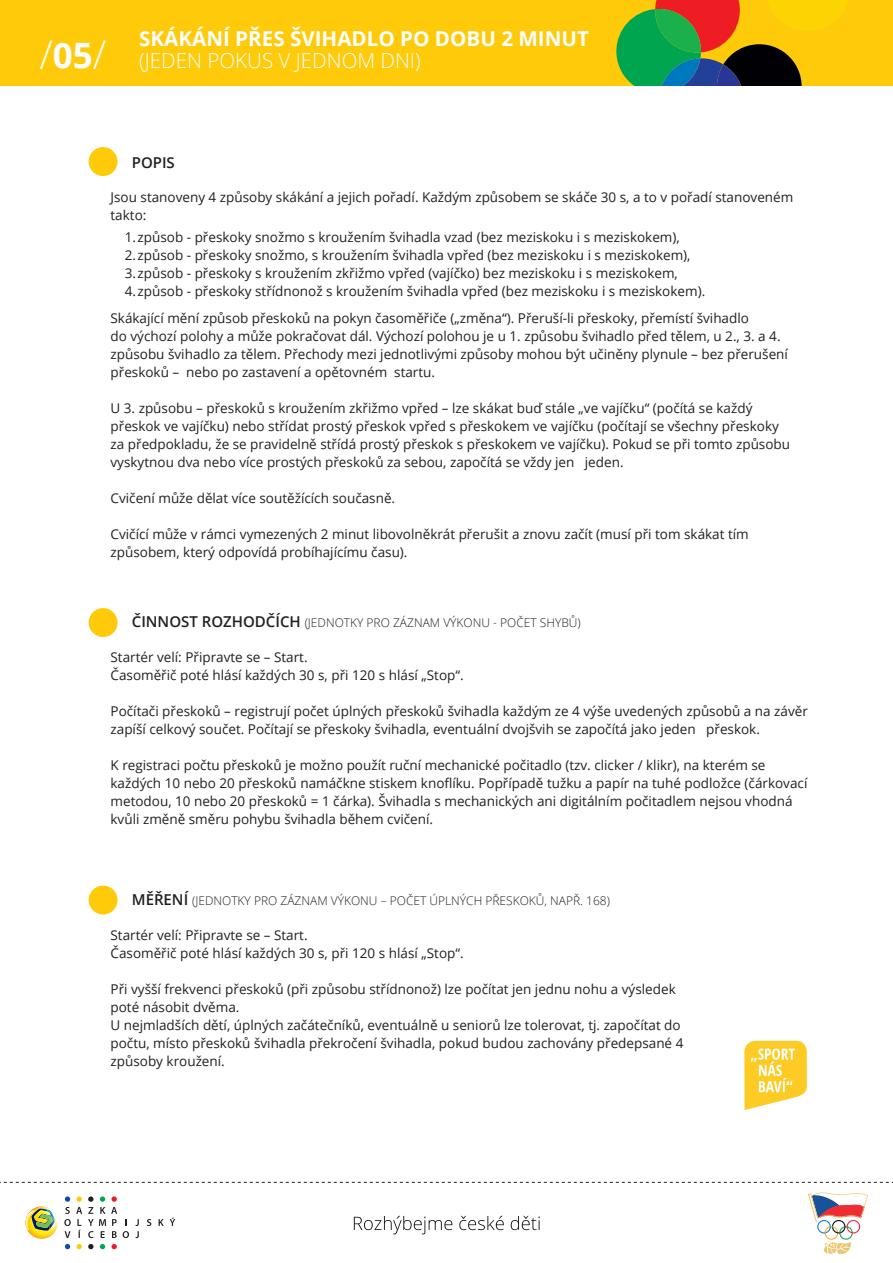
<style>
.page{position:relative;width:893px;height:1263px;background:#fff}
.page>*{position:absolute;margin:0;border:0;box-sizing:border-box;transform-origin:0 0}
.t1{font:300 39.6px "Open Sans";color:#fff}
.t2{font:700 20.55px "Open Sans";color:#fff}
.t3{font:300 20.55px "Open Sans";color:#fff}
.t4{font:600 15px "Open Sans";color:#231f20}
.t5{font:13.5px/18px "Open Sans";color:#231f20}
.t6{font:300 12px "Open Sans";color:#231f20}
.s1{font-weight:700;font-size:34.95px}
.s2{font-weight:600;font-size:15px}
</style>
<div class="page">
<svg style="left:808px;top:1192px;width:59px;height:62px"></svg>
<svg style="left:0;top:1182px;width:893px;height:1px"></svg>
<svg style="left:123px;top:1219px;width:6px;height:19px"></svg>
<svg style="left:136px;top:1219px;width:3px;height:19px"></svg>
<svg style="left:147px;top:1219px;width:4px;height:7px"></svg>
<svg style="left:159px;top:1219px;width:5px;height:7px"></svg>
<svg style="left:170px;top:1217px;width:5px;height:9px"></svg>
<svg style="left:65px;top:1244px;width:5px;height:5px"></svg>
<svg style="left:64px;top:1196px;width:18px;height:42px"></svg>
<svg style="left:77px;top:1244px;width:5px;height:5px"></svg>
<svg style="left:88px;top:1244px;width:6px;height:5px"></svg>
<svg style="left:100px;top:1244px;width:5px;height:5px"></svg>
<svg style="left:88px;top:1196px;width:29px;height:42px"></svg>
<svg style="left:112px;top:1244px;width:5px;height:5px"></svg>
<svg style="left:25px;top:1206px;width:33px;height:33px"></svg>
<div style="left:0;top:0;width:893px;height:85px;background:#feca0a"></div>
<svg style="left:616px;top:0;width:186px;height:85px"></svg>
<svg style="left:354px;top:1216px;width:98px;height:18px"></svg>
<svg style="left:459px;top:1216px;width:45px;height:14px"></svg>
<svg style="left:511px;top:1216px;width:29px;height:14px"></svg>
<svg style="left:744px;top:1041px;width:63px;height:69px"></svg>
<div style="left:89px;top:147px;width:29px;height:29px;background:#feca0a;border-radius:50%"></div>
<div style="left:89px;top:608px;width:29px;height:29px;background:#feca0a;border-radius:50%"></div>
<div style="left:89px;top:885px;width:29px;height:29px;background:#feca0a;border-radius:50%"></div>
<h1 class="t1" style="left:39px;top:27px;width:68px">/<span class="s1">05</span>/</h1>
<h2 class="t2" style="left:139px;top:24px;width:451px">SKÁKÁNÍ PŘES ŠVIHADLO PO DOBU 2 MINUT</h2>
<h2 class="t3" style="left:139px;top:47px;width:283px">(JEDEN POKUS V JEDNOM DNI)</h2>
<p class="t4" style="left:132px;top:152px;width:45px">POPIS</p>
<p class="t5" style="left:111px;top:188px;width:684px">Jsou stanoveny 4 způsoby skákání a jejich pořadí. Každým způsobem se skáče 30 s, a to v pořadí stanoveném takto:</p>
<p class="t5" style="left:125px;top:228px;width:582px">1.způsob - přeskoky snožmo s kroužením švihadla vzad (bez meziskoku i s meziskokem), 2.způsob - přeskoky snožmo, s kroužením švihadla vpřed (bez meziskoku i s meziskokem), 3.způsob - přeskoky s kroužením zkřižmo vpřed (vajíčko) bez meziskoku i s meziskokem, 4.způsob - přeskoky střídnonož s kroužením švihadla vpřed (bez meziskoku i s meziskokem).</p>
<p class="t5" style="left:111px;top:308px;width:679px">Skákající mění způsob přeskoků na pokyn časoměřiče („změna“). Přeruší-li přeskoky, přemístí švihadlo<br>do výchozí polohy a může pokračovat dál. Výchozí polohou je u 1. způsobu švihadlo před tělem, u 2., 3. a 4. způsobu švihadlo za tělem. Přechody mezi jednotlivými způsoby mohou být učiněny plynule – bez přerušení přeskoků – nebo po zastavení a opětovném startu.</p>
<p class="t5" style="left:111px;top:398px;width:681px">U 3. způsobu – přeskoků s kroužením zkřižmo vpřed – lze skákat buď stále „ve vajíčku“ (počítá se každý přeskok ve vajíčku) nebo střídat prostý přeskok vpřed s přeskokem ve vajíčku (počítají se všechny přeskoky za předpokladu, že se pravidelně střídá prostý přeskok s přeskokem ve vajíčku). Pokud se při tomto způsobu vyskytnou dva nebo více prostých přeskoků za sebou, započítá se vždy jen jeden.</p>
<p class="t5" style="left:111px;top:488px;width:286px">Cvičení může dělat více soutěžících současně.</p>
<p class="t5" style="left:111px;top:524px;width:640px">Cvičící může v rámci vymezených 2 minut libovolněkrát přerušit a znovu začít (musí při tom skákat tím způsobem, který odpovídá probíhajícímu času).</p>
<p class="t6" style="left:132px;top:615px;width:450px"><span class="s2">ČINNOST ROZHODČÍCH</span> (JEDNOTKY PRO ZÁZNAM VÝKONU - POČET SHYBŮ)</p>
<p class="t5" style="left:111px;top:648px;width:355px">Startér velí: Připravte se – Start.<br>Časoměřič poté hlásí každých 30 s, při 120 s hlásí „Stop“.</p>
<p class="t5" style="left:111px;top:702px;width:699px">Počítači přeskoků – registrují počet úplných přeskoků švihadla každým ze 4 výše uvedených způsobů a na závěr zapíší celkový součet. Počítají se přeskoky švihadla, eventuální dvojšvih se započítá jako jeden přeskok.</p>
<p class="t5" style="left:111px;top:756px;width:698px">K registraci počtu přeskoků je možno použít ruční mechanické počitadlo (tzv. clicker / klikr), na kterém se každých 10 nebo 20 přeskoků namáčkne stiskem knoflíku. Popřípadě tužku a papír na tuhé podložce (čárkovací metodou, 10 nebo 20 přeskoků = 1 čárka). Švihadla s mechanických ani digitálním počitadlem nejsou vhodná kvůli změně směru pohybu švihadla během cvičení.</p>
<p class="t6" style="left:132px;top:892px;width:480px"><span class="s2">MĚŘENÍ</span> (JEDNOTKY PRO ZÁZNAM VÝKONU – POČET ÚPLNÝCH PŘESKOKŮ, NAPŘ. 168)</p>
<p class="t5" style="left:111px;top:925px;width:355px">Startér velí: Připravte se – Start.<br>Časoměřič poté hlásí každých 30 s, při 120 s hlásí „Stop“.</p>
<p class="t5" style="left:111px;top:979px;width:574px">Při vyšší frekvenci přeskoků (při způsobu střídnonož) lze počítat jen jednu nohu a výsledek poté násobit dvěma.<br>U nejmladších dětí, úplných začátečníků, eventuálně u seniorů lze tolerovat, tj. započítat do počtu, místo přeskoků švihadla překročení švihadla, pokud budou zachovány předepsané 4 způsoby kroužení.</p>
</div>
